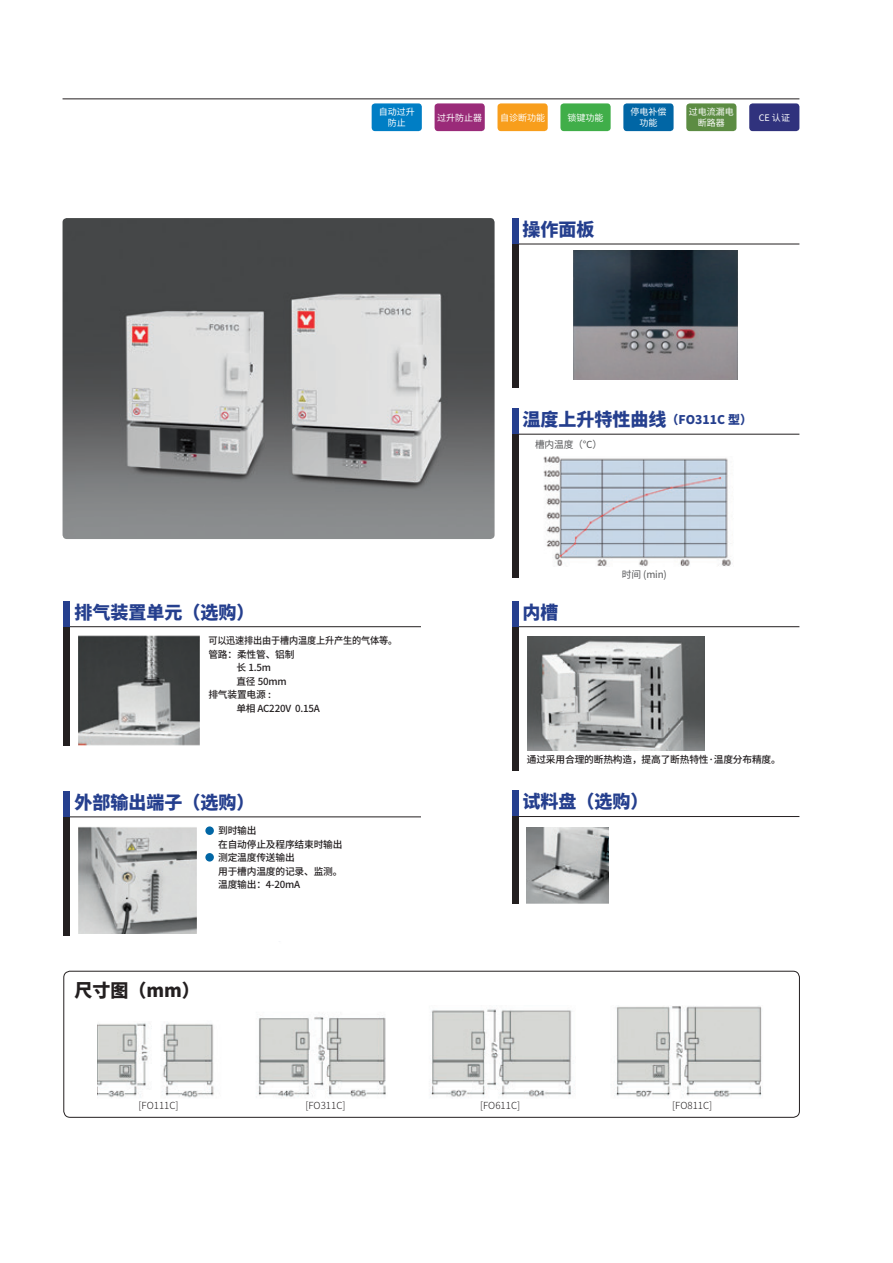
<style>
.page{position:relative;width:893px;height:1263px;background:#fff}
.page>*{position:absolute;margin:0;border:0;box-sizing:border-box;transform-origin:0 0}
.产品右边图一级标题{font:800 18px "Source Han Sans CN";color:#253f8e}
.产品右边图一级标题-2{font:800 18px "Source Han Sans CN";color:#231f20}
.产品右边图一级标题-3{font:800 12px "Source Han Sans CN";color:#253f8e}
.右边正文小字粗体{font:500 9.75px "Source Han Sans CN";letter-spacing:-.02em;color:#231f20}
.右边正文小字细体{font:300 9.75px "Source Han Sans CN";color:#231f20}
.右边正文小字粗体-2{font:500 9.75px "Source Han Sans CN";letter-spacing:-.02em;color:#231f20;scale:.94 1}
.图说{font:9.75px "Source Han Sans CN";letter-spacing:-.02em;color:#57585a}
.彩色框框里的字{font:9px/10.8px "Source Han Sans CN";color:#fff;text-align:center}
.s1{font-size:18px}
</style>
<div class="page">
<img style="left:63px;top:218px;width:432px;height:321px">
<hr style="left:63px;top:98px;width:736px;height:1px;background:#231f20">
<div style="left:623px;top:103px;width:51px;height:28px;background:#0166a5;border-radius:3px"></div>
<div style="left:686px;top:103px;width:50px;height:28px;background:#5c8c43;border-radius:3px"></div>
<div style="left:560px;top:103px;width:51px;height:28px;background:#40ae49;border-radius:3px"></div>
<div style="left:372px;top:103px;width:50px;height:28px;background:#007ec5;border-radius:3px"></div>
<div style="left:435px;top:103px;width:50px;height:28px;background:#9a2b79;border-radius:3px"></div>
<div style="left:497px;top:103px;width:51px;height:28px;background:#f89e1c;border-radius:3px"></div>
<div style="left:749px;top:103px;width:50px;height:28px;background:#30327d;border-radius:3px"></div>
<img style="left:527px;top:827px;width:82px;height:76px">
<hr style="left:512px;top:816px;width:287px;height:1px;background:#231f20">
<div style="left:512px;top:815px;width:6px;height:88px;background:#231f20"></div>
<div style="left:512px;top:790px;width:6px;height:26px;background:#253f8e"></div>
<img style="left:543px;top:456px;width:188px;height:111px">
<hr style="left:512px;top:244px;width:287px;height:1px;background:#231f20">
<div style="left:512px;top:242px;width:6px;height:146px;background:#231f20"></div>
<div style="left:512px;top:218px;width:6px;height:26px;background:#253f8e"></div>
<hr style="left:512px;top:434px;width:287px;height:1px;background:#231f20">
<div style="left:512px;top:432px;width:6px;height:146px;background:#231f20"></div>
<div style="left:512px;top:408px;width:6px;height:26px;background:#253f8e"></div>
<img style="left:528px;top:636px;width:176px;height:115px">
<hr style="left:512px;top:626px;width:287px;height:1px;background:#231f20">
<div style="left:512px;top:625px;width:6px;height:146px;background:#231f20"></div>
<div style="left:512px;top:601px;width:6px;height:25px;background:#253f8e"></div>
<img style="left:79px;top:636px;width:121px;height:109px">
<hr style="left:64px;top:626px;width:357px;height:1px;background:#231f20">
<div style="left:64px;top:625px;width:6px;height:120px;background:#231f20"></div>
<div style="left:64px;top:601px;width:6px;height:25px;background:#253f8e"></div>
<img style="left:79px;top:827px;width:118px;height:107px">
<hr style="left:64px;top:816px;width:357px;height:1px;background:#231f20">
<div style="left:64px;top:815px;width:6px;height:120px;background:#231f20"></div>
<div style="left:64px;top:791px;width:6px;height:25px;background:#253f8e"></div>
<div style="left:205px;top:826px;width:9px;height:9px;background:#0166a5;border-radius:50%"></div>
<div style="left:205px;top:853px;width:9px;height:8px;background:#0166a5;border-radius:50%"></div>
<img style="left:97px;top:1006px;width:665px;height:92px">
<div style="left:63px;top:971px;width:737px;height:147px;border:1px solid #231f20;border-radius:6px"></div>
<div style="left:95px;top:994px;width:106px;height:27px;background:#fff;border-radius:4px"></div>
<img style="left:574px;top:250px;width:163px;height:129px">
<p class="彩色框框里的字" style="left:379px;top:107px;width:38px">自动过升</p>
<p class="彩色框框里的字" style="left:388px;top:118px;width:19px">防止</p>
<p class="彩色框框里的字" style="left:630px;top:107px;width:37px">停电补偿功能</p>
<p class="彩色框框里的字" style="left:689px;top:107px;width:46px">过电流漏电</p>
<p class="彩色框框里的字" style="left:567px;top:112px;width:37px">锁键功能</p>
<p class="彩色框框里的字" style="left:437px;top:112px;width:46px">过升防止器</p>
<p class="彩色框框里的字" style="left:500px;top:112px;width:46px">自诊断功能</p>
<p class="彩色框框里的字" style="left:759px;top:112px;width:33px">CE 认证</p>
<p class="彩色框框里的字" style="left:698px;top:118px;width:28px">断路器</p>
<p class="产品右边图一级标题" style="left:523px;top:219px;width:73px">操作面板</p>
<p class="产品右边图一级标题" style="left:74px;top:602px;width:181px">排气装置单元（选购）</p>
<p class="右边正文小字粗体-2" style="left:208px;top:635px;width:202px">可以迅速排出由于槽内温度上升产生的气体等。</p>
<p class="右边正文小字粗体" style="left:208px;top:649px;width:88px">管路：柔性管、铝制</p>
<p class="右边正文小字粗体" style="left:236px;top:662px;width:36px">长 1.5m</p>
<p class="右边正文小字粗体" style="left:236px;top:676px;width:52px">直径 50mm</p>
<p class="右边正文小字粗体" style="left:208px;top:689px;width:64px">排气装置电源 :</p>
<p class="右边正文小字粗体" style="left:236px;top:703px;width:85px">单相 AC220V 0.15A</p>
<p class="产品右边图一级标题" style="left:74px;top:792px;width:181px">外部输出端子（选购）</p>
<p class="右边正文小字粗体" style="left:218px;top:825px;width:40px">到时输出</p>
<p class="右边正文小字粗体" style="left:218px;top:839px;width:126px">在自动停止及程序结束时输出</p>
<p class="右边正文小字粗体" style="left:218px;top:852px;width:78px">测定温度传送输出</p>
<p class="右边正文小字粗体" style="left:218px;top:866px;width:126px">用于槽内温度的记录、监测。</p>
<p class="右边正文小字粗体" style="left:218px;top:879px;width:84px">温度输出：4-20mA</p>
<p class="产品右边图一级标题-2" style="left:74px;top:980px;width:127px">尺寸图（mm）</p>
<p class="产品右边图一级标题-3" style="left:523px;top:413px;width:231px"><span class="s1">温度上升特性曲线</span>（FO311C 型）</p>
<p class="图说" style="left:535px;top:439px;width:69px">槽内温度（℃）</p>
<p class="产品右边图一级标题" style="left:523px;top:602px;width:37px">内槽</p>
<p class="图说" style="left:622px;top:568px;width:46px">时间 (min)</p>
<p class="右边正文小字粗体" style="left:527px;top:753px;width:256px">通过采用合理的断热构造，提高了断热特性·温度分布精度。</p>
<p class="产品右边图一级标题" style="left:523px;top:792px;width:127px">试料盘（选购）</p>
<p class="右边正文小字细体" style="left:139px;top:1100px;width:42px">[FO111C]</p>
<p class="右边正文小字细体" style="left:305px;top:1100px;width:42px">[FO311C]</p>
<p class="右边正文小字细体" style="left:480px;top:1100px;width:42px">[FO611C]</p>
<p class="右边正文小字细体" style="left:672px;top:1100px;width:42px">[FO811C]</p>
</div>
